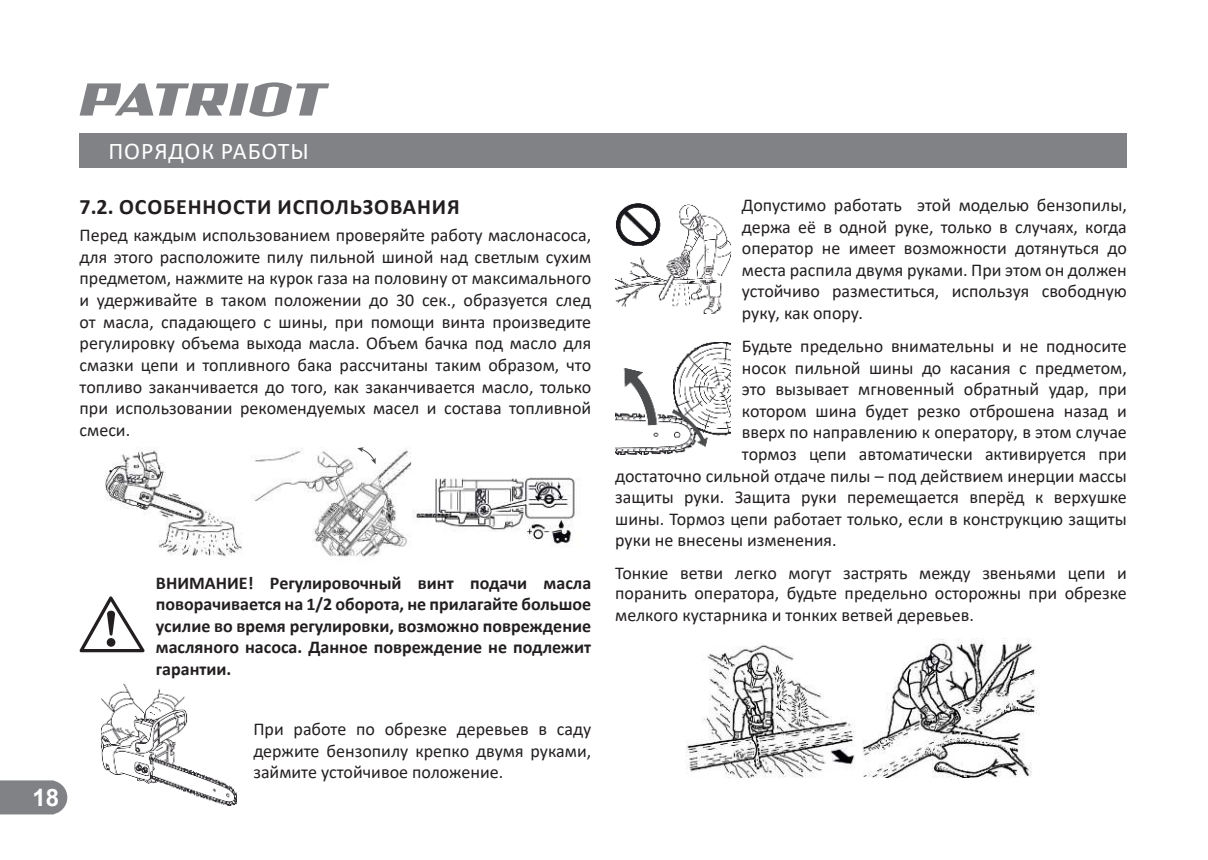
<style>
.page{position:relative;width:1208px;height:860px;background:#fff}
.page>*{position:absolute;margin:0;border:0;box-sizing:border-box;transform-origin:0 0}
.t1{font:24px "Calibri";letter-spacing:.04em;color:#fff}
.t2{font:700 24px "Arial";color:#fff}
.t3{font:700 22px "Calibri";letter-spacing:.04em;color:#231f20}
.t4{font:18px/21.6px "Calibri";color:#231f20;text-align:justify}
.t5{font:700 18px/21.6px "Calibri";color:#231f20;text-align:justify}
</style>
<div class="page">
<svg style="left:0;top:780px;width:67px;height:34px"></svg>
<div style="left:80px;top:133px;width:1046px;height:34px;background:#808285"></div>
<svg style="left:80px;top:82px;width:249px;height:35px"></svg>
<img style="left:104px;top:448px;width:476px;height:109px">
<svg style="left:357px;top:447px;width:18px;height:17px"></svg>
<img style="left:101px;top:684px;width:135px;height:122px">
<img style="left:615px;top:203px;width:115px;height:111px">
<img style="left:615px;top:342px;width:115px;height:112px">
<img style="left:686px;top:639px;width:354px;height:138px">
<svg style="left:79px;top:596px;width:66px;height:56px"></svg>
<h1 class="t1" style="left:108px;top:135px;width:202px">ПОРЯДОК РАБОТЫ</h1>
<p class="t3" style="left:80px;top:191px;width:381px">7.2. ОСОБЕННОСТИ ИСПОЛЬЗОВАНИЯ</p>
<p class="t4" style="left:80px;top:224px;width:513px">Перед каждым использованием проверяйте работу маслонасоса, для этого расположите пилу пильной шиной над светлым сухим предметом, нажмите на курок газа на половину от максимального и удерживайте в таком положении до 30 сек., образуется след от масла, спадающего с шины, при помощи винта произведите регулировку объема выхода масла. Объем бачка под масло для смазки цепи и топливного бака рассчитаны таким образом, что топливо заканчивается до того, как заканчивается масло, только при использовании рекомендуемых масел и состава топливной смеси.</p>
<h1 class="t2" style="left:32px;top:784px;width:28px">18</h1>
<p class="t5" style="left:156px;top:571px;width:437px">ВНИМАНИЕ! Регулировочный винт подачи масла поворачивается на 1/2 оборота, не прилагайте большое усилие во время регулировки, возможно повреждение масляного насоса. Данное повреждение не подлежит гарантии.</p>
<p class="t4" style="left:253px;top:718px;width:339px">При работе по обрезке деревьев в саду держите бензопилу крепко двумя руками, займите устойчивое положение.</p>
<p class="t4" style="left:741px;top:194px;width:386px">Допустимо работать этой моделью бензопилы, держа её в одной руке, только в случаях, когда оператор не имеет возможности дотянуться до места распила двумя руками. При этом он должен устойчиво разместиться, используя свободную руку, как опору.</p>
<p class="t4" style="left:741px;top:335px;width:386px">Будьте предельно внимательны и не подносите</p>
<p class="t4" style="left:741px;top:356px;width:386px">носок пильной шины до касания с предметом,</p>
<p class="t4" style="left:741px;top:378px;width:386px">это вызывает мгновенный обратный удар, при</p>
<p class="t4" style="left:741px;top:399px;width:386px">котором шина будет резко отброшена назад и</p>
<p class="t4" style="left:741px;top:421px;width:386px">вверх по направлению к оператору, в этом случае</p>
<p class="t4" style="left:741px;top:443px;width:386px">тормоз цепи автоматически активируется при</p>
<p class="t4" style="left:615px;top:464px;width:513px">достаточно сильной отдаче пилы – под действием инерции массы</p>
<p class="t4" style="left:615px;top:486px;width:513px">защиты руки. Защита руки перемещается вперёд к верхушке</p>
<p class="t4" style="left:615px;top:507px;width:513px">шины. Тормоз цепи работает только, если в конструкцию защиты</p>
<p class="t4" style="left:615px;top:529px;width:223px">руки не внесены изменения.</p>
<p class="t4" style="left:615px;top:562px;width:513px;line-height:20.8px">Тонкие ветви легко могут застрять между звеньями цепи и поранить оператора, будьте предельно осторожны при обрезке мелкого кустарника и тонких ветвей деревьев.</p>
</div>
